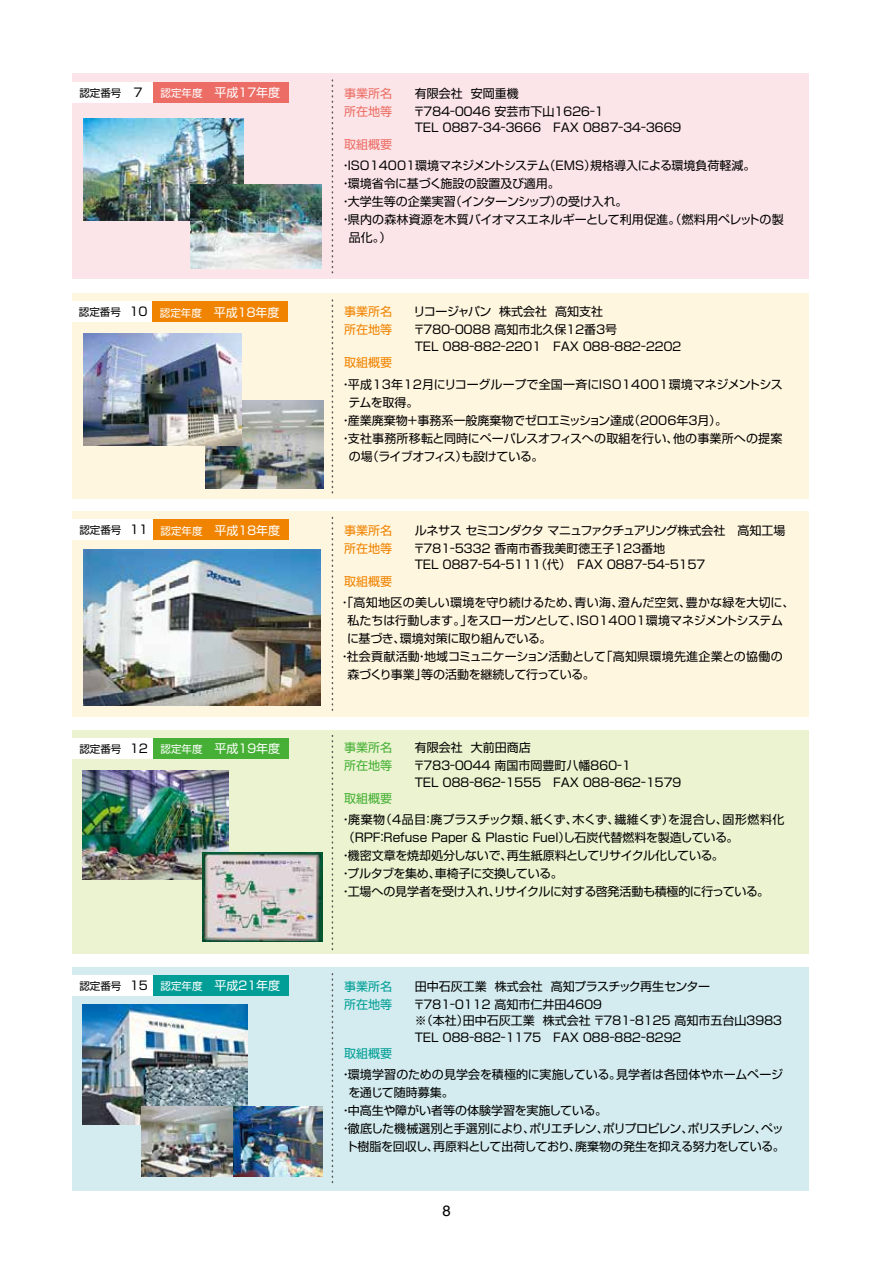
<style>
.page{position:relative;width:893px;height:1263px;background:#fff}
.page>*{position:absolute;margin:0;border:0;box-sizing:border-box;transform-origin:0 0}
.t1{font:15px "Helvetica";color:#000}
.t2{font:12px/18px "Shin Go Pro";letter-spacing:-.015em;color:#000}
.t3{font:12px/16.5px "Shin Go Pro";letter-spacing:-.26em;color:#000}
.t4{font:12px/18px "Shin Go Pro";letter-spacing:-.065em;color:#000}
.t5{font:12px/18px "Shin Go Pro";letter-spacing:-.035em;color:#000}
.t6{font:12px "Shin Go Pro";letter-spacing:-.065em;color:#fff}
.t7{font:12px "Shin Go Pro";letter-spacing:.01em;color:#000}
.t8{font:12px "Shin Go Pro";letter-spacing:.005em;color:#000}
.t9{font:12px "Shin Go Pro";letter-spacing:.02em;color:#000}
.t10{font:12px "Shin Go Pro";letter-spacing:.015em;color:#000}
.t11{font:12px/18px "Shin Go Pro";letter-spacing:-.05em;color:#000}
.t12{font:12px/18px "Shin Go Pro";color:#f08300}
.t13{font:12px "Shin Go Pro";letter-spacing:-.13em;color:#fff}
.t14{font:12px "Shin Go Pro";letter-spacing:-.045em;color:#000}
.t15{font:12px/18px "Shin Go Pro";color:#ec6d65}
.t16{font:12px/18px "Shin Go Pro";color:#45b035}
.t17{font:12px/18px "Shin Go Pro";color:#009e96}
.t18{font:10.5px "Shin Go Pro";color:#000}
.s1{font-size:12px}
.s2{font-size:10.5px}
.s3{font-size:10.5px;color:#000}
.s4{color:#000}
</style>
<div class="page">
<div style="left:72px;top:73px;width:737px;height:206px;background:#fce5e8"></div>
<div style="left:73px;top:967px;width:736px;height:224px;background:#d4ecef"></div>
<div style="left:73px;top:730px;width:736px;height:224px;background:#ecf3d0"></div>
<div style="left:72px;top:511px;width:737px;height:205px;background:#fff6e0"></div>
<div style="left:72px;top:293px;width:737px;height:205px;background:#fff6e0"></div>
<svg style="left:332px;top:80px;width:1px;height:193px"></svg>
<svg style="left:332px;top:300px;width:1px;height:193px"></svg>
<svg style="left:332px;top:517px;width:1px;height:193px"></svg>
<svg style="left:332px;top:735px;width:1px;height:216px"></svg>
<div style="left:71px;top:83px;width:82px;height:20px;background:#fff"></div>
<div style="left:71px;top:738px;width:82px;height:20px;background:#fff"></div>
<div style="left:153px;top:738px;width:135px;height:20px;background:#45b035"></div>
<div style="left:72px;top:302px;width:80px;height:20px;background:#fff"></div>
<div style="left:152px;top:302px;width:135px;height:20px;background:#f08300"></div>
<div style="left:71px;top:520px;width:82px;height:20px;background:#fff"></div>
<img style="left:206px;top:401px;width:117px;height:87px">
<img style="left:84px;top:333px;width:158px;height:112px">
<img style="left:83px;top:771px;width:146px;height:109px">
<svg style="left:332px;top:974px;width:1px;height:210px"></svg>
<div style="left:71px;top:976px;width:82px;height:20px;background:#fff"></div>
<div style="left:153px;top:976px;width:135px;height:20px;background:#009e96"></div>
<img style="left:83px;top:1004px;width:164px;height:121px">
<img style="left:142px;top:1106px;width:180px;height:70px">
<img style="left:203px;top:852px;width:119px;height:90px">
<div style="left:153px;top:83px;width:135px;height:20px;background:#ec6d65"></div>
<div style="left:153px;top:520px;width:135px;height:20px;background:#f08300"></div>
<img style="left:84px;top:118px;width:160px;height:103px">
<img style="left:190px;top:185px;width:131px;height:83px">
<img style="left:84px;top:550px;width:237px;height:155px">
<p class="t18" style="left:79px;top:85px;width:65px">認定番号<span class="s1">　7</span></p>
<p class="t13" style="left:161px;top:83px;width:121px"><span class="s2">認定年度</span>　平成１７年度</p>
<p class="t2" style="left:413px;top:83px;width:194px">有限会社 安岡重機<br>〒７８４－００４６ 安芸市下山１６２６－１</p>
<p class="t3" style="left:415px;top:118px;width:270px">TEL ０８８７－３４－３６６６　FAX ０８８７－３４－３６６９</p>
<p class="t2" style="left:340px;top:155px;width:417px">・ISO14001環境マネジメントシステム（EＭS）規格導入による環境負荷軽減。</p>
<p class="t2" style="left:340px;top:173px;width:221px">・環境省令に基づく施設の設置及び適用。</p>
<p class="t2" style="left:340px;top:191px;width:289px">・大学生等の企業実習（インターンシップ）の受け入れ。</p>
<p class="t8" style="left:340px;top:210px;width:445px">・県内の森林資源を木質バイオマスエネルギーとして利用促進。（燃料用ペレットの製</p>
<p class="t2" style="left:349px;top:227px;width:44px">品化。）</p>
<p class="t15" style="left:344px;top:83px;width:49px">事業所名所在地等</p>
<p class="t15" style="left:344px;top:134px;width:49px">取組概要</p>
<p class="t6" style="left:79px;top:302px;width:202px"><span class="s3">認定番号</span> <span class="s4">10</span> <span class="s2">認定年度</span>　平成１８年度</p>
<p class="t11" style="left:413px;top:301px;width:206px">リコージャパン 株式会社 高知支社〒７８０－００８８ 高知市北久保１２番３号</p>
<p class="t3" style="left:415px;top:337px;width:270px">TEL ０８８－８８２－２２０１　FAX ０８８－８８２－２２０２</p>
<p class="t2" style="left:340px;top:374px;width:444px">・平成13年12月にリコーグループで全国一斉にＩＳＯ14001環境マネジメントシス</p>
<p class="t2" style="left:348px;top:392px;width:72px">テムを取得。</p>
<p class="t2" style="left:340px;top:410px;width:389px">・産業廃棄物＋事務系一般廃棄物でゼロエミッション達成（2006年3月）。</p>
<p class="t10" style="left:340px;top:428px;width:444px">・支社事務所移転と同時にペーパレスオフィスへの取組を行い、他の事業所への提案</p>
<p class="t14" style="left:349px;top:446px;width:196px">の場（ライブオフィス）も設けている。</p>
<p class="t12" style="left:344px;top:301px;width:49px">事業所名所在地等</p>
<p class="t12" style="left:344px;top:352px;width:49px">取組概要</p>
<p class="t18" style="left:79px;top:522px;width:71px">認定番号 <span class="s1">1１</span></p>
<p class="t13" style="left:161px;top:520px;width:121px"><span class="s2">認定年度</span>　平成１８年度</p>
<p class="t4" style="left:413px;top:520px;width:374px">ルネサス セミコンダクタ マニュファクチュアリング株式会社　高知工場〒７８１－５３３２ 香南市香我美町徳王子１２３番地</p>
<p class="t3" style="left:415px;top:555px;width:294px">TEL ０８８７－５４－５１１１（代）　FAX ０８８７－５４－５１５７</p>
<p class="t7" style="left:339px;top:592px;width:457px">・「高知地区の美しい環境を守り続けるため、青い海、澄んだ空気、豊かな緑を大切に、</p>
<p class="t5" style="left:347px;top:610px;width:437px">私たちは行動します。」をスローガンとして、ＩＳＯ14001環境マネジメントシステム</p>
<p class="t2" style="left:347px;top:628px;width:206px">に基づき、環境対策に取り組んでいる。</p>
<p class="t9" style="left:339px;top:646px;width:445px">・社会貢献活動・地域コミュニケーション活動として「高知県環境先進企業との協働の</p>
<p class="t2" style="left:347px;top:664px;width:249px">森づくり事業」等の活動を継続して行っている。</p>
<p class="t12" style="left:344px;top:520px;width:49px">事業所名所在地等</p>
<p class="t12" style="left:344px;top:571px;width:49px">取組概要</p>
<p class="t6" style="left:79px;top:739px;width:202px"><span class="s3">認定番号</span> <span class="s4">12</span> <span class="s2">認定年度</span>　平成１９年度</p>
<p class="t2" style="left:413px;top:737px;width:221px">有限会社 大前田商店<br>〒７８３－００４４ 南国市岡豊町八幡８６０－１</p>
<p class="t3" style="left:415px;top:772px;width:270px">TEL ０８８－８６２－１５５５　FAX ０８８－８６２－１５７９</p>
<p class="t2" style="left:340px;top:809px;width:446px">・廃棄物（4品目：廃プラスチック類、紙くず、木くず、繊維くず）を混合し、固形燃料化（RPF：Refuse Paper &amp; Plastic Fuel）し石炭代替燃料を製造している。<br>・機密文章を焼却処分しないで、再生紙原料としてリサイクル化している。<br>・プルタブを集め、車椅子に交換している。<br>・工場への見学者を受け入れ、リサイクルに対する啓発活動も積極的に行っている。</p>
<p class="t16" style="left:344px;top:737px;width:49px">事業所名所在地等</p>
<p class="t16" style="left:344px;top:788px;width:49px">取組概要</p>
<p class="t6" style="left:79px;top:976px;width:202px"><span class="s3">認定番号</span> <span class="s4">15</span> <span class="s2">認定年度</span>　平成２１年度</p>
<p class="t5" style="left:413px;top:975px;width:299px">田中石灰工業 株式会社 高知プラスチック再生センター〒７８１－０１１２ 高知市仁井田４６０９</p>
<p class="t3" style="left:415px;top:1011px;width:370px">※（本社）田中石灰工業 株式会社 〒７８１－８１２５ 高知市五台山３９８３<br>TEL ０８８－８８２－１１７５　FAX ０８８－８８２－８２９２</p>
<p class="t2" style="left:340px;top:1064px;width:445px">・環境学習のための見学会を積極的に実施している。見学者は各団体やホームページ</p>
<p class="t2" style="left:348px;top:1082px;width:107px">を通じて随時募集。</p>
<p class="t2" style="left:340px;top:1100px;width:269px">・中高生や障がい者等の体験学習を実施している。</p>
<p class="t4" style="left:340px;top:1118px;width:445px">・徹底した機械選別と手選別により、ポリエチレン、ポリプロピレン、ポリスチレン、ペッ</p>
<p class="t2" style="left:346px;top:1136px;width:440px">ト樹脂を回収し、再原料として出荷しており、廃棄物の発生を抑える努力をしている。</p>
<p class="t17" style="left:344px;top:976px;width:49px">事業所名所在地等</p>
<p class="t17" style="left:344px;top:1043px;width:49px">取組概要</p>
<p class="t1" style="left:442px;top:1199px;width:10px">8</p>
</div>
